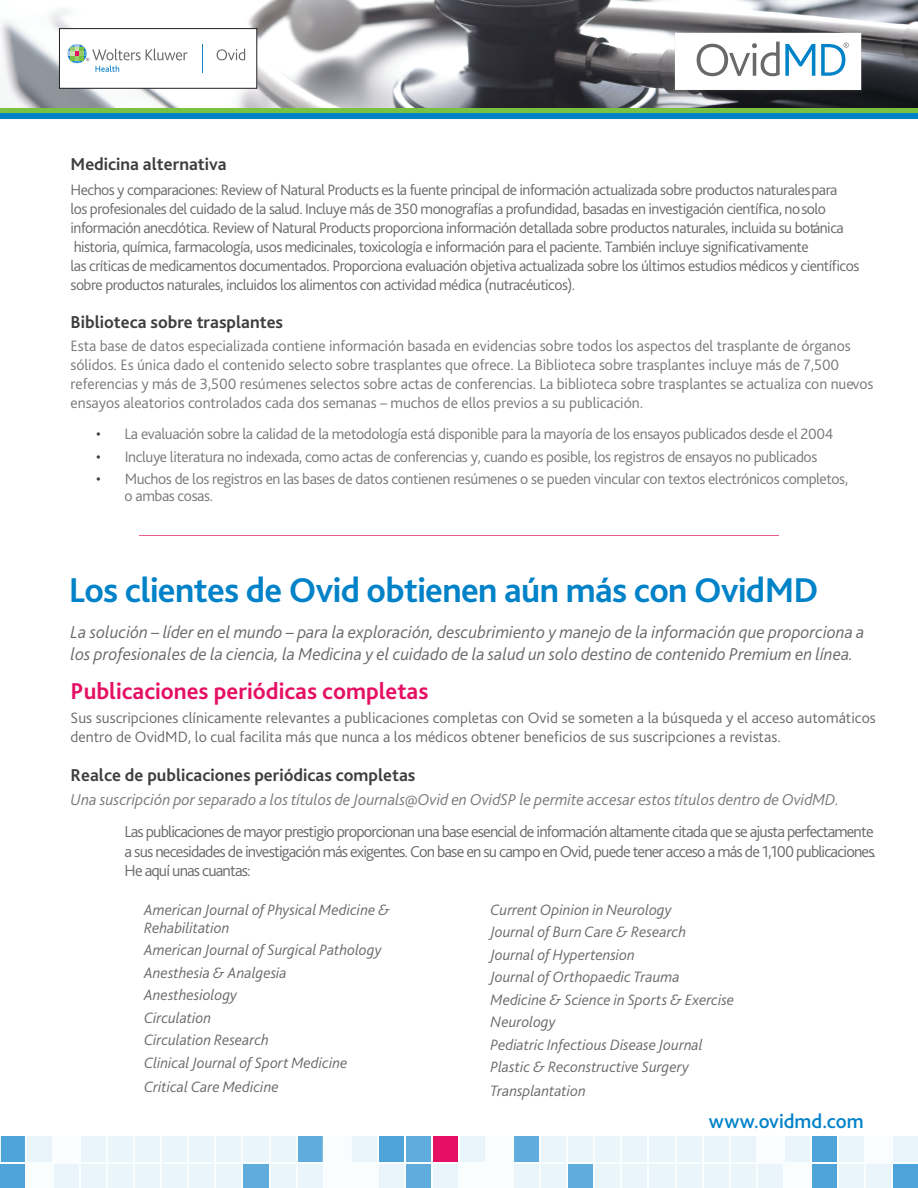
<style>
.page{position:relative;width:918px;height:1188px;background:#fff}
.page>*{position:absolute;margin:0;border:0;box-sizing:border-box;transform-origin:0 0}
.t1{font:700 36px "Bliss 2";letter-spacing:-.015em;color:#0082c8}
.t2{font:700 24px "Bliss 2";color:#e50f63}
.t3{font:500 20.55px "Bliss 2";color:#0082c8}
.t4{font:italic 300 18px/21.6px "Bliss 2";color:#69696c}
.t5{font:700 18px "Bliss 2";color:#3e3e3f}
.t6{font:300 16.5px/19.8px "Bliss 2";letter-spacing:-.05em;color:#69696c}
.t7{font:italic 300 16.5px "Bliss 2";color:#77787b}
.t8{font:300 15.75px/18.9px "Bliss 2";letter-spacing:-.035em;color:#69696c}
.t9{font:italic 300 15.75px/22.6px "Bliss 2";color:#69696c}
.t10{font:300 15.75px/18.9px "Bliss 2";letter-spacing:-.005em;color:#77787b}
.t11{font:300 15.75px/22.5px "Bliss 2";letter-spacing:-.025em;color:#77787b}
.t12{font:300 15.75px/18.9px "Bliss 2";color:#69696c}
.t13{font:300 15.75px/22.5px "Bliss 2";color:#3e3e3f}
.s1{color:#3e3e3f}
</style>
<div class="page">
<img style="left:0;top:0;width:918px;height:109px">
<div style="left:59px;top:29px;width:198px;height:59px;background:#fff"></div>
<div style="left:59px;top:28px;width:198px;height:60px;border:1px solid #231f20"></div>
<svg style="left:217px;top:49px;width:28px;height:11px"></svg>
<svg style="left:202px;top:44px;width:1px;height:28px"></svg>
<svg style="left:67px;top:44px;width:121px;height:28px"></svg>
<div style="left:1px;top:108px;width:917px;height:8px;background:#79c142"></div>
<div style="left:1px;top:113px;width:917px;height:6px;background:#0082c8"></div>
<svg style="left:673px;top:31px;width:189px;height:61px"></svg>
<svg style="left:0;top:1137px;width:918px;height:51px"></svg>
<div style="left:379px;top:1164px;width:25px;height:24px;background:#eaf5fb"></div>
<div style="left:352px;top:1137px;width:25px;height:25px;background:#eaf5fb"></div>
<div style="left:298px;top:1164px;width:25px;height:24px;background:#eaf5fb"></div>
<div style="left:270px;top:1137px;width:26px;height:25px;background:#eaf5fb"></div>
<div style="left:270px;top:1164px;width:26px;height:24px;background:#eaf5fb"></div>
<div style="left:243px;top:1137px;width:26px;height:25px;background:#eaf5fb"></div>
<div style="left:216px;top:1137px;width:26px;height:25px;background:#eaf5fb"></div>
<div style="left:216px;top:1164px;width:26px;height:24px;background:#eaf5fb"></div>
<div style="left:189px;top:1137px;width:25px;height:25px;background:#eaf5fb"></div>
<div style="left:189px;top:1164px;width:25px;height:24px;background:#eaf5fb"></div>
<div style="left:162px;top:1137px;width:25px;height:25px;background:#eaf5fb"></div>
<div style="left:162px;top:1164px;width:25px;height:24px;background:#eaf5fb"></div>
<div style="left:135px;top:1137px;width:25px;height:25px;background:#eaf5fb"></div>
<div style="left:135px;top:1164px;width:25px;height:24px;background:#eaf5fb"></div>
<div style="left:108px;top:1137px;width:25px;height:25px;background:#eaf5fb"></div>
<div style="left:108px;top:1164px;width:25px;height:24px;background:#eaf5fb"></div>
<div style="left:81px;top:1137px;width:25px;height:25px;background:#eaf5fb"></div>
<div style="left:81px;top:1164px;width:25px;height:24px;background:#eaf5fb"></div>
<div style="left:54px;top:1164px;width:25px;height:24px;background:#eaf5fb"></div>
<div style="left:27px;top:1137px;width:25px;height:25px;background:#eaf5fb"></div>
<hr style="left:2px;top:1162px;width:429px;height:2px;background:#fafdfe">
<hr style="left:404px;top:1137px;width:2px;height:51px;background:#fafdfe">
<hr style="left:377px;top:1137px;width:2px;height:51px;background:#fafdfe">
<hr style="left:350px;top:1137px;width:2px;height:51px;background:#fafdfe">
<hr style="left:323px;top:1137px;width:2px;height:51px;background:#fafdfe">
<hr style="left:296px;top:1137px;width:2px;height:51px;background:#fafdfe">
<hr style="left:269px;top:1137px;width:1px;height:51px;background:#fafdfe">
<hr style="left:242px;top:1137px;width:1px;height:51px;background:#fafdfe">
<hr style="left:214px;top:1137px;width:2px;height:51px;background:#fafdfe">
<hr style="left:187px;top:1137px;width:2px;height:51px;background:#fafdfe">
<hr style="left:160px;top:1137px;width:2px;height:51px;background:#fafdfe">
<hr style="left:133px;top:1137px;width:2px;height:51px;background:#fafdfe">
<hr style="left:106px;top:1137px;width:2px;height:51px;background:#fafdfe">
<hr style="left:79px;top:1137px;width:2px;height:51px;background:#fafdfe">
<hr style="left:52px;top:1137px;width:2px;height:51px;background:#fafdfe">
<hr style="left:25px;top:1137px;width:2px;height:51px;background:#fafdfe">
<svg style="left:675px;top:32px;width:187px;height:58px"></svg>
<hr style="left:139px;top:536px;width:640px;height:1px;background:#e50f63">
<hr style="left:138px;top:533px;width:643px;height:3px;background:#231f20">
<p class="t5" style="left:71px;top:153px;width:158px">Medicina alternativa</p>
<p class="t8" style="left:71px;top:180px;width:790px">Hechos y comparaciones: Review of Natural Products es la fuente principal de información actualizada sobre productos naturalespara<br>los profesionales del cuidado de la salud. Incluye más de 350 monografías a profundidad, basadas en investigación científica, nosolo información anecdótica. Review of Natural Products proporciona información detallada sobre productos naturales, incluida su botánica historia, química, farmacología, usos medicinales, toxicología e información para el paciente. También incluye significativamente<br>las críticas de medicamentos documentados. Proporciona evaluación objetiva actualizada sobre los últimos estudios médicos y científicos sobre productos naturales, incluidos los alimentos con actividad médica (nutracéuticos).</p>
<p class="t5" style="left:71px;top:311px;width:214px">Biblioteca sobre trasplantes</p>
<p class="t10" style="left:71px;top:336px;width:804px">Esta base de datos especializada contiene información basada en evidencias sobre todos los aspectos del trasplante de órganos sólidos. Es única dado el contenido selecto sobre trasplantes que ofrece. La Biblioteca sobre trasplantes incluye más de 7,500 referencias y más de 3,500 resúmenes selectos sobre actas de conferencias. La biblioteca sobre trasplantes se actualiza con nuevos ensayos aleatorios controlados cada dos semanas – muchos de ellos previos a su publicación.</p>
<p class="t11" style="left:125px;top:422px;width:725px;text-indent:-29px"><span class="s1">•</span> La evaluación sobre la calidad de la metodología está disponible para la mayoría de los ensayos publicados desde el 2004<br>Incluye literatura no indexada, como actas de conferencias y, cuando es posible, los registros de ensayos no publicados<br>Muchos de los registros en las bases de datos contienen resúmenes o se pueden vincular con textos electrónicos completos,</p>
<p class="t11" style="left:125px;top:484px;width:90px">o ambas cosas.</p>
<p class="t13" style="left:96px;top:445px;width:6px">• •</p>
<h1 class="t1" style="left:69px;top:568px;width:751px">Los clientes de Ovid obtienen aún más con OvidMD</h1>
<p class="t4" style="left:71px;top:621px;width:796px">La solución – líder en el mundo – para la exploración, descubrimiento y manejo de la información que proporciona a los profesionales de la ciencia, la Medicina y el cuidado de la salud un solo destino de contenido Premium en línea.</p>
<h2 class="t2" style="left:71px;top:676px;width:359px">Publicaciones periódicas completas</h2>
<p class="t12" style="left:71px;top:708px;width:807px">Sus suscripciones clínicamente relevantes a publicaciones completas con Ovid se someten a la búsqueda y el acceso automáticos dentro de OvidMD, lo cual facilita más que nunca a los médicos obtener beneficios de sus suscripciones a revistas.</p>
<p class="t5" style="left:71px;top:764px;width:346px">Realce de publicaciones periódicas completas</p>
<p class="t7" style="left:71px;top:790px;width:770px">Una suscripción por separado a los títulos de Journals@Ovid en OvidSP le permite accesar estos títulos dentro de OvidMD.</p>
<p class="t6" style="left:125px;top:821px;width:753px">Las publicaciones de mayor prestigio proporcionan una base esencial de información altamente citada que se ajusta perfectamente a sus necesidades de investigación más exigentes. Con base en su campo en Ovid, puede tener acceso a más de 1,100 publicaciones.<br>He aquí unas cuantas:</p>
<p class="t9" style="left:144px;top:900px;width:248px;line-height:18px">American Journal of Physical Medicine &amp;<br>Rehabilitation</p>
<p class="t9" style="left:144px;top:938px;width:239px">American Journal of Surgical Pathology<br>Anesthesia &amp; Analgesia<br>Anesthesiology<br>Circulation<br>Circulation Research<br>Clinical Journal of Sport Medicine</p>
<p class="t9" style="left:144px;top:1075px;width:136px">Critical Care Medicine</p>
<p class="t9" style="left:491px;top:898px;width:245px">Current Opinion in Neurology<br>Journal of Burn Care &amp; Research<br>Journal of Hypertension<br>Journal of Orthopaedic Trauma<br>Medicine &amp; Science in Sports &amp; Exercise<br>Neurology<br>Pediatric Infectious Disease Journal<br>Plastic &amp; Reconstructive Surgery<br>Transplantation</p>
<h3 class="t3" style="left:709px;top:1108px;width:157px">www.ovidmd.com</h3>
</div>
